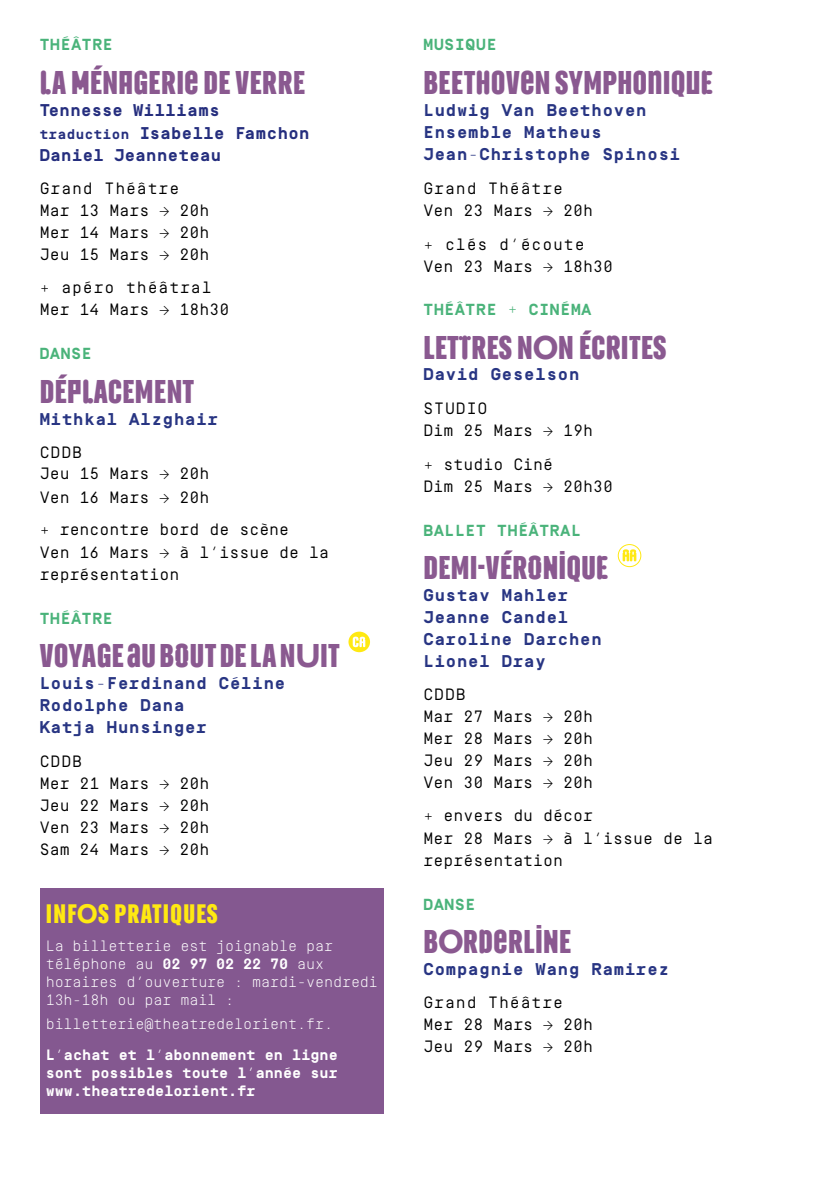
<style>
.page{position:relative;width:840px;height:1191px;background:#fff}
.page>*{position:absolute;margin:0;border:0;box-sizing:border-box;transform-origin:0 0}
.t1{font:800 32px "Kalon";letter-spacing:.02em;color:#8a5990}
.t2{font:700 32px "Kalon 01 Extra";color:#8a5990}
.t3{font:800 26px "Kalon";letter-spacing:.05em;color:#ffe912}
.t4{font:700 17px/22px "Simplon Mono";letter-spacing:.05em;color:#283583}
.t5{font:700 17px/22px "Simplon Mono";letter-spacing:.025em;color:#252e7e}
.t6{font:16.4px/22px "Simplon Mono";color:#000}
.t7{font:16.4px/22px "Simplon Mono";letter-spacing:.05em;color:#000}
.t8{font:700 16px "Simplon Mono";letter-spacing:.05em;color:#4ab37a}
.t9{font:300 15px/18px "Simplon Mono";letter-spacing:-.01em;color:#fff}
.t10{font:700 15px/17.8px "Simplon Mono";color:#fff;text-align:justify}
.s1{font-family:"Kalon 01 Extra";font-weight:700}
.s2{font-size:14px}
.s3{font-family:"Kalon 03 Extra";font-weight:700}
.s4{font-weight:700}
.s5{font-family:"Kalon";font-weight:800}
.s6{font-family:"Kalon 03 Extra"}
</style>
<div class="page">
<div style="left:40px;top:888px;width:343px;height:225px;background:#845890"></div>
<svg style="left:348px;top:631px;width:22px;height:21px"></svg>
<svg style="left:352px;top:636px;width:13px;height:11px"></svg>
<svg style="left:618px;top:544px;width:22px;height:22px"></svg>
<div style="left:617px;top:544px;width:24px;height:23px;border:1px solid #ffe912;border-radius:50%"></div>
<svg style="left:622px;top:549px;width:14px;height:12px"></svg>
<p class="t8" style="left:40px;top:36px;width:74px">THÉÂTRE</p>
<h1 class="t1" style="left:40px;top:64px;width:266px">LA MÉNAGE<span class="s1">R</span>IE DE VERR<span class="s1">E</span></h1>
<p class="t5" style="left:40px;top:100px;width:271px">Tennesse Williams <span class="s2">traduction</span> Isabelle Famchon<br>Daniel Jeanneteau</p>
<p class="t6" style="left:40px;top:177px;width:171px">Grand Théâtre<br>Mar 13 Mars → 20h<br>Mer 14 Mars → 20h<br>Jeu 15 Mars → 20h</p>
<p class="t7" style="left:40px;top:276px;width:191px">+ apéro théâtral<br>Mer 14 Mars → 18h30</p>
<p class="t8" style="left:40px;top:345px;width:53px">DANSE</p>
<h1 class="t1" style="left:40px;top:373px;width:156px">DÉPLAC<span class="s1">E</span>MENT</h1>
<p class="t4" style="left:40px;top:408px;width:180px">Mithkal Alzghair</p>
<p class="t6" style="left:40px;top:441px;width:171px;line-height:21.4px">CDDB<br>Jeu 15 Mars → 20h</p>
<p class="t6" style="left:40px;top:482px;width:251px;line-height:32px">Ven 16 Mars → 20h<br>+ rencontre bord de scène</p>
<p class="t6" style="left:40px;top:542px;width:291px">Ven 16 Mars → à l’issue de la représentation</p>
<p class="t8" style="left:40px;top:610px;width:74px">THÉÂTRE</p>
<h1 class="t1" style="left:40px;top:637px;width:301px">VOYAGE AU BOUT D<span class="s1">E</span> LA N<span class="s3">U</span>IT</h1>
<p class="t4" style="left:40px;top:672px;width:247px">Louis-Ferdinand Céline<br>Rodolphe Dana<br>Katja Hunsinger</p>
<p class="t6" style="left:40px;top:750px;width:171px">CDDB<br>Mer 21 Mars → 20h<br>Jeu 22 Mars → 20h<br>Ven 23 Mars → 20h<br>Sam 24 Mars → 20h</p>
<h2 class="t3" style="left:46px;top:898px;width:173px">INFOS PRATIQUES</h2>
<p class="t9" style="left:46px;top:936px;width:334px">La billetterie est joignable par téléphone au <span class="s4">02 97 02 22 70</span> aux horaires d’ouverture : mardi-vendredi<br>13h-18h ou par mail :</p>
<p class="t9" style="left:46px;top:1014px;width:289px">billetterie@theatredelorient.fr.</p>
<p class="t10" style="left:46px;top:1046px;width:293px">L’achat et l’abonnement en ligne sont possibles toute l’année sur www.theatredelorient.fr</p>
<p class="t8" style="left:423px;top:36px;width:74px">MUSIQUE</p>
<h1 class="t1" style="left:423px;top:64px;width:290px">BEETHOVEN SYMPHONIQUE</h1>
<p class="t4" style="left:423px;top:100px;width:258px">Ludwig Van Beethoven<br>Ensemble Matheus<br>Jean-Christophe Spinosi</p>
<p class="t7" style="left:423px;top:177px;width:171px">Grand Théâtre<br>Ven 23 Mars → 20h</p>
<p class="t6" style="left:423px;top:233px;width:191px">+ clés d’écoute<br>Ven 23 Mars → 18h30</p>
<p class="t8" style="left:423px;top:300px;width:169px">THÉÂTRE + CINÉMA</p>
<h1 class="t2" style="left:423px;top:329px;width:244px">L<span class="s5">ET</span>T<span class="s5">RES</span> N<span class="s6">O</span>N <span class="s5">É</span>CRIT<span class="s5">ES</span></h1>
<p class="t4" style="left:423px;top:364px;width:157px">David Geselson</p>
<p class="t6" style="left:423px;top:397px;width:171px">STUDIO<br>Dim 25 Mars → 19h</p>
<p class="t6" style="left:423px;top:453px;width:191px">+ studio Ciné<br>Dim 25 Mars → 20h30</p>
<p class="t8" style="left:423px;top:521px;width:159px">BALLET THÉÂTRAL</p>
<h1 class="t1" style="left:423px;top:549px;width:186px">D<span class="s1">E</span>MI-VÉRONIQUE</h1>
<p class="t4" style="left:423px;top:584px;width:180px">Gustav Mahler<br>Jeanne Candel<br>Caroline Darchen<br>Lionel Dray</p>
<p class="t6" style="left:423px;top:683px;width:171px">CDDB<br>Mar 27 Mars → 20h<br>Mer 28 Mars → 20h<br>Jeu 29 Mars → 20h<br>Ven 30 Mars → 20h</p>
<p class="t6" style="left:423px;top:804px;width:291px">+ envers du décor<br>Mer 28 Mars → à l’issue de la représentation</p>
<p class="t8" style="left:423px;top:896px;width:53px">DANSE</p>
<h1 class="t1" style="left:423px;top:923px;width:149px">B<span class="s3">O</span>RDERLINE</h1>
<p class="t4" style="left:423px;top:958px;width:247px">Compagnie Wang Ramirez</p>
<p class="t6" style="left:423px;top:991px;width:171px">Grand Théâtre<br>Mer 28 Mars → 20h<br>Jeu 29 Mars → 20h</p>
</div>
